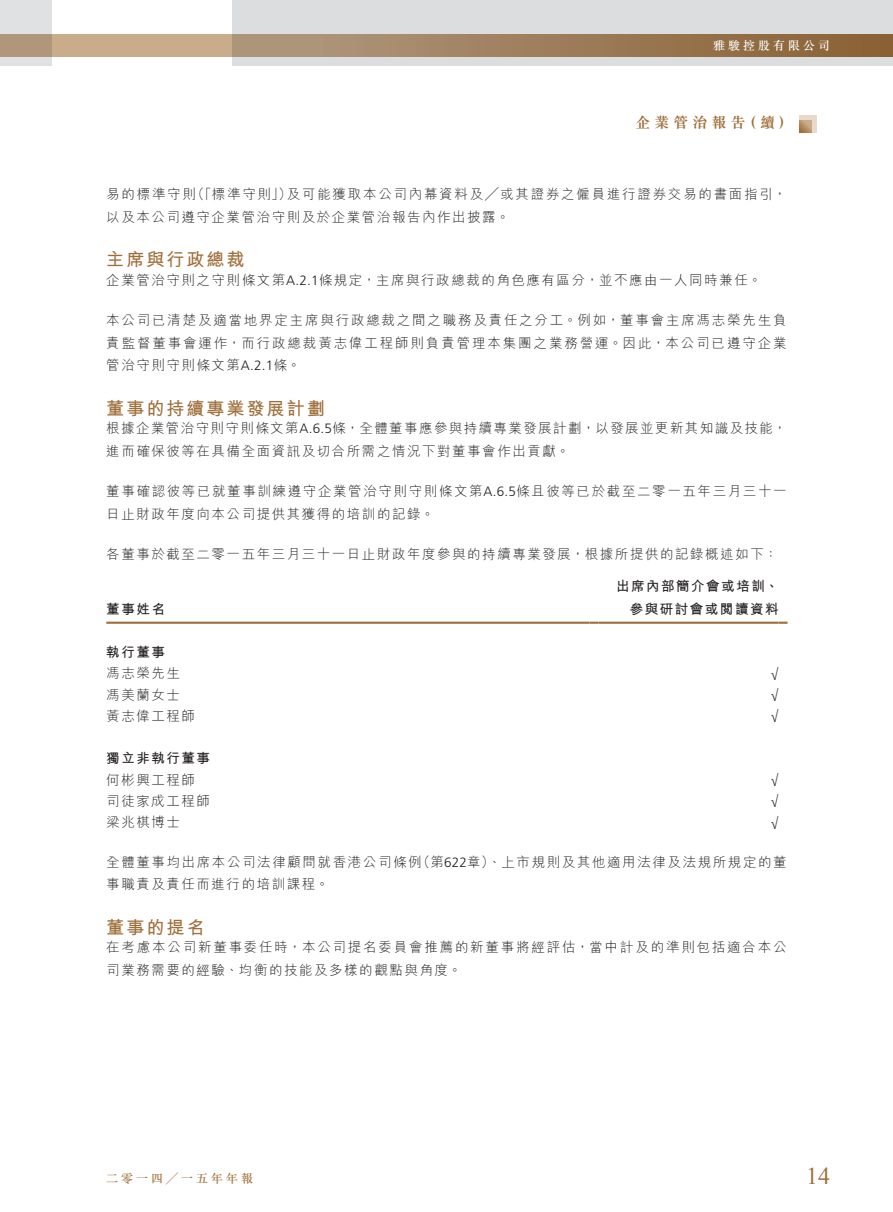
<style>
.page{position:relative;width:893px;height:1212px;background:#fff}
.page>*{position:absolute;margin:0;border:0;box-sizing:border-box;transform-origin:0 0}
.t1{font:24px "Times New Roman";color:#9f6f3a}
._03_H1{font:700 18px "M Hei HK";letter-spacing:.115em;color:#9f6f3a}
.t2{font:700 15px "M Sung HK";letter-spacing:.265em;color:#9f6f3a}
._11_P0{font:300 13.5px/22.5px "M Hei HK";letter-spacing:.115em;color:#231f20}
._31_table_tab_6pt{font:300 13.5px/22.5px "M Hei HK";letter-spacing:.115em;color:#231f20}
._11_P0-2{font:300 13.5px/22.5px "M Hei HK";letter-spacing:.135em;color:#231f20}
._31_table_tab_6pt-2{font:700 13.5px/22.5px "M Hei HK";letter-spacing:.115em;color:#231f20;text-align:right}
._31_table_tab_6pt-3{font:300 13.5px "Frutiger LT Std";color:#231f20}
.t3{font:500 12px "M Sung HK";letter-spacing:.25em;color:#9f6f3a}
.t4{font:500 12px "M Sung HK";letter-spacing:.25em;color:#fff}
.s1{font-family:"Frutiger LT Std"}
</style>
<div class="page">
<div style="left:232px;top:0;width:661px;height:66px;background:#dcdddf"></div>
<div style="left:0;top:34px;width:893px;height:22px;background:linear-gradient(to right,#cdb69b,#845d34)"></div>
<svg style="left:0;top:0;width:51px;height:66px;background:#cfc7be"></svg>
<div style="left:800px;top:115px;width:17px;height:17px;background:#e8d9c9"></div>
<svg style="left:800px;top:120px;width:12px;height:12px"></svg>
<hr style="left:106px;top:622px;width:484px;height:2px;background:#9f6f3a">
<svg style="left:590px;top:622px;width:8px;height:2px"></svg>
<hr style="left:598px;top:622px;width:180px;height:2px;background:#9f6f3a">
<svg style="left:778px;top:622px;width:10px;height:2px"></svg>
<p class="t4" style="left:713px;top:38px;width:118px">雅駿控股有限公司</p>
<p class="t2" style="left:636px;top:112px;width:112px">企業管治報告</p>
<p class="t2" style="left:742px;top:112px;width:51px">（續(</p>
<p class="_11_P0" style="left:287px;top:182px;width:501px">及可能獲取本公司內幕資料及╱或其證券之僱員進行證券交易的書面指引，</p>
<p class="_11_P0" style="left:191px;top:182px;width:102px">（「標準守則」）</p>
<p class="_11_P0" style="left:106px;top:182px;width:405px">易的標準守則<br>以及本公司遵守企業管治守則及於企業管治報告內作出披露。</p>
<p class="_03_H1" style="left:106px;top:246px;width:140px">主席與行政總裁</p>
<p class="_11_P0" style="left:106px;top:268px;width:657px">企業管治守則之守則條文第<span class="s1">A.2.1</span>條規定，主席與行政總裁的角色應有區分，並不應由一人同時兼任。</p>
<p class="_11_P0" style="left:106px;top:308px;width:682px;text-align:justify">本公司已清楚及適當地界定主席與行政總裁之間之職務及責任之分工。例如，董事會主席馮志榮先生負責監督董事會運作，而行政總裁黃志偉工程師則負責管理本集團之業務營運。因此，本公司已遵守企業管治守則守則條文第<span class="s1">A.2.1</span>條。</p>
<p class="_03_H1" style="left:106px;top:395px;width:220px">董事的持續專業發展計劃</p>
<p class="_11_P0" style="left:106px;top:416px;width:682px">根據企業管治守則守則條文第<span class="s1">A.6.5</span>條，全體董事應參與持續專業發展計劃，以發展並更新其知識及技能，進而確保彼等在具備全面資訊及切合所需之情況下對董事會作出貢獻。</p>
<p class="_11_P0" style="left:106px;top:479px;width:682px">董事確認彼等已就董事訓練遵守企業管治守則守則條文第<span class="s1">A.6.5</span>條且彼等已於截至二零一五年三月三十一日止財政年度向本公司提供其獲得的培訓的記錄。</p>
<p class="_11_P0" style="left:106px;top:542px;width:673px">各董事於截至二零一五年三月三十一日止財政年度參與的持續專業發展，根據所提供的記錄概述如下：</p>
<p class="_31_table_tab_6pt-2" style="left:106px;top:596px;width:60px">董事姓名</p>
<p class="_31_table_tab_6pt-2" style="left:616px;top:574px;width:164px">出席內部簡介會或培訓、參與研討會或閱讀資料</p>
<p class="_31_table_tab_6pt-2" style="left:106px;top:640px;width:60px">執行董事</p>
<p class="_31_table_tab_6pt" style="left:106px;top:662px;width:75px">馮志榮先生</p>
<p class="_31_table_tab_6pt-3" style="left:771px;top:665px;width:9px">√</p>
<p class="_31_table_tab_6pt" style="left:106px;top:683px;width:75px">馮美蘭女士</p>
<p class="_31_table_tab_6pt-3" style="left:771px;top:687px;width:9px">√</p>
<p class="_31_table_tab_6pt" style="left:106px;top:704px;width:90px">黃志偉工程師</p>
<p class="_31_table_tab_6pt-2" style="left:106px;top:746px;width:105px">獨立非執行董事</p>
<p class="_31_table_tab_6pt-3" style="left:771px;top:708px;width:9px">√</p>
<p class="_31_table_tab_6pt" style="left:106px;top:768px;width:90px">何彬興工程師</p>
<p class="_31_table_tab_6pt-3" style="left:771px;top:772px;width:9px">√</p>
<p class="_31_table_tab_6pt" style="left:106px;top:789px;width:105px">司徒家成工程師</p>
<p class="_31_table_tab_6pt-3" style="left:771px;top:793px;width:9px">√</p>
<p class="_31_table_tab_6pt" style="left:106px;top:810px;width:75px">梁兆棋博士</p>
<p class="_31_table_tab_6pt-3" style="left:771px;top:814px;width:9px">√</p>
<p class="_31_table_tab_6pt" style="left:417px;top:850px;width:371px">（第<span class="s1">622</span>章）、上市規則及其他適用法律及法規所規定的董</p>
<p class="_31_table_tab_6pt" style="left:106px;top:850px;width:317px">全體董事均出席本公司法律顧問就香港公司條例事職責及責任而進行的培訓課程。</p>
<p class="_03_H1" style="left:106px;top:914px;width:100px">董事的提名</p>
<p class="_11_P0-2" style="left:106px;top:935px;width:682px">在考慮本公司新董事委任時，本公司提名委員會推薦的新董事將經評估，當中計及的準則包括適合本公司業務需要的經驗、均衡的技能及多樣的觀點與角度。</p>
<p class="t3" style="left:106px;top:1170px;width:148px">二零一四╱一五年年報</p>
<p class="t1" style="left:806px;top:1159px;width:25px">14</p>
</div>
